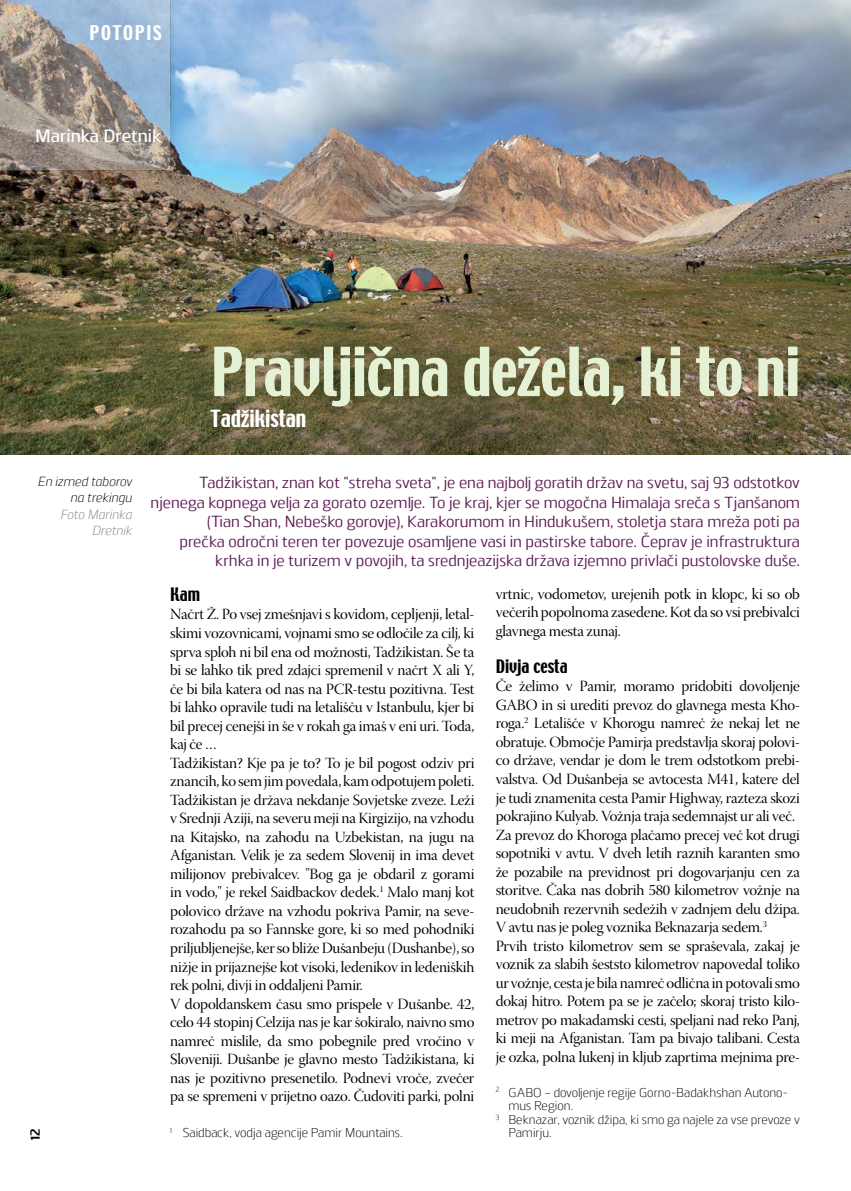
<style>
.page{position:relative;width:851px;height:1191px;background:#fff}
.page>*{position:absolute;margin:0;border:0;box-sizing:border-box;transform-origin:0 0}
.t1{font:60px "Techno";letter-spacing:-.01em;color:#e5f1d4}
.t2{font:21px "Techno";color:#fff}
.t3{font:500 18px "Juhl";color:#fff}
.t4{font:18px "Techno";letter-spacing:.09em;color:#fff}
.t5{font:16.5px "Techno";color:#000}
.t6{font:16.05px/19.5px "Juhl";color:#5d1a52;text-align:right}
.t7{font:15.45px/18.5px "Warnock Pro Disp";letter-spacing:-.015em;color:#000}
.t8{font:700 13.5px "Juhl";color:#000}
.t9{font:italic 300 13.2px/16.5px "Juhl";color:#000;text-align:right}
.t10{font:italic 300 13.2px/16.5px "Juhl";color:#808285;text-align:right}
.t11{font:300 12.75px "Juhl";color:#000}
</style>
<div class="page">
<img style="left:0;top:0;width:850px;height:455px">
<div style="left:0;top:0;width:177px;height:177px;background:#000;opacity:.2"></div>
<svg style="left:0;top:0;width:170px;height:170px;background:#9a9da0"></svg>
<p class="t4" style="left:89px;top:21px;width:74px">POTOPIS</p>
<p class="t3" style="left:36px;top:123px;width:128px">Marinka Dretnik</p>
<h1 class="t1" style="left:210px;top:331px;width:591px">Pravljična dežela, ki to ni</h1>
<h2 class="t2" style="left:210px;top:404px;width:97px">Tadžikistan</h2>
<p class="t9" style="left:38px;top:472px;width:96px">En izmed taborov na trekingu</p>
<p class="t10" style="left:60px;top:505px;width:73px">Foto Marinka<br>Dretnik</p>
<p class="t8" style="left:25px;top:1140px;width:13px;rotate:-90deg">12</p>
<p class="t6" style="left:151px;top:471px;width:650px">Tadžikistan, znan kot "streha sveta", je ena najbolj goratih držav na svetu, saj 93 odstotkov njenega kopnega velja za gorato ozemlje. To je kraj, kjer se mogočna Himalaja sreča s Tjanšanom (Tian Shan, Nebeško gorovje), Karakorumom in Hindukušem, stoletja stara mreža poti pa<br>prečka odročni teren ter povezuje osamljene vasi in pastirske tabore. Čeprav je infrastruktura krhka in je turizem v povojih, ta srednjeazijska država izjemno privlači pustolovske duše.</p>
<p class="t5" style="left:170px;top:583px;width:31px">Kam</p>
<p class="t7" style="left:170px;top:607px;width:306px">Načrt Ž. Po vsej zmešnjavi s kovidom, cepljenji, letal&shy;skimi vozovnicami, vojnami smo se odločile za cilj, ki sprva sploh ni bil ena od možnosti, Tadžikistan. Še ta bi se lahko tik pred zdajci spremenil v načrt X ali Y, če bi bila katera od nas na PCR-testu pozitivna. Test bi lahko opravile tudi na letališču v Istanbulu, kjer bi bil precej cenejši in še v rokah ga imaš v eni uri. Toda, kaj če …<br>Tadžikistan? Kje pa je to? To je bil pogost odziv pri znancih, ko sem jim povedala, kam odpotujem poleti.<br>Tadžikistan je država nekdanje Sovjetske zveze. Leži v Srednji Aziji, na severu meji na Kirgizijo, na vzhodu na Kitajsko, na zahodu na Uzbekistan, na jugu na Afganistan. Velik je za sedem Slovenij in ima devet milijonov prebivalcev. "Bog ga je obdaril z gorami in vodo," je rekel Saidbackov dedek.<sup>1</sup> Malo manj kot polovico države na vzhodu pokriva Pamir, na seve&shy;rozahodu pa so Fannske gore, ki so med pohodniki priljubljenejše, ker so bliže Dušanbeju (Dushanbe), so nižje in prijaznejše kot visoki, ledenikov in ledeniških rek polni, divji in oddaljeni Pamir.<br>V dopoldanskem času smo prispele v Dušanbe. 42, celo 44 stopinj Celzija nas je kar šokiralo, naivno smo namreč mislile, da smo pobegnile pred vročino v Sloveniji. Dušanbe je glavno mesto Tadžikistana, ki nas je pozitivno presenetilo. Podnevi vroče, zvečer pa se spremeni v prijetno oazo. Čudoviti parki, polni</p>
<p class="t11" style="left:170px;top:1123px;width:234px"><sup>1</sup> Saidback, vodja agencije Pamir Mountains.</p>
<p class="t7" style="left:495px;top:586px;width:306px;text-align:justify">vrtnic, vodometov, urejenih potk in klopc, ki so ob večerih popolnoma zasedene. Kot da so vsi prebivalci glavnega mesta zunaj.</p>
<p class="t5" style="left:495px;top:655px;width:73px">Divja cesta</p>
<p class="t7" style="left:495px;top:679px;width:306px">Če želimo v Pamir, moramo pridobiti dovoljenje GABO in si urediti prevoz do glavnega mesta Kho&shy;roga.<sup>2</sup> Letališče v Khorogu namreč že nekaj let ne obratuje. Območje Pamirja predstavlja skoraj polovi&shy;co države, vendar je dom le trem odstotkom prebi&shy;valstva. Od Dušanbeja se avtocesta M41, katere del je tudi znamenita cesta Pamir Highway, razteza skozi pokrajino Kulyab. Vožnja traja sedemnajst ur ali več.<br>Za prevoz do Khoroga plačamo precej več kot drugi sopotniki v avtu. V dveh letih raznih karanten smo že pozabile na previdnost pri dogovarjanju cen za storitve. Čaka nas dobrih 580 kilometrov vožnje na neudobnih rezervnih sedežih v zadnjem delu džipa.<br>V avtu nas je poleg voznika Beknazarja sedem.<sup>3<br></sup>Prvih tristo kilometrov sem se spraševala, zakaj je voznik za slabih šeststo kilometrov napovedal toliko ur vožnje, cesta je bila namreč odlična in potovali smo dokaj hitro. Potem pa se je začelo; skoraj tristo kilo&shy;metrov po makadamski cesti, speljani nad reko Panj, ki meji na Afganistan. Tam pa bivajo talibani. Cesta je ozka, polna lukenj in kljub zaprtima mejnima pre-</p>
<p class="t11" style="left:495px;top:1083px;width:294px"><sup>2</sup> GABO – dovoljenje regije Gorno-Badakhshan Autono-</p>
<p class="t11" style="left:508px;top:1096px;width:66px">mus Region.</p>
<p class="t11" style="left:495px;top:1110px;width:306px"><sup>3</sup> Beknazar, voznik džipa, ki smo ga najele za vse prevoze v</p>
<p class="t11" style="left:508px;top:1123px;width:45px">Pamirju.</p>
</div>
